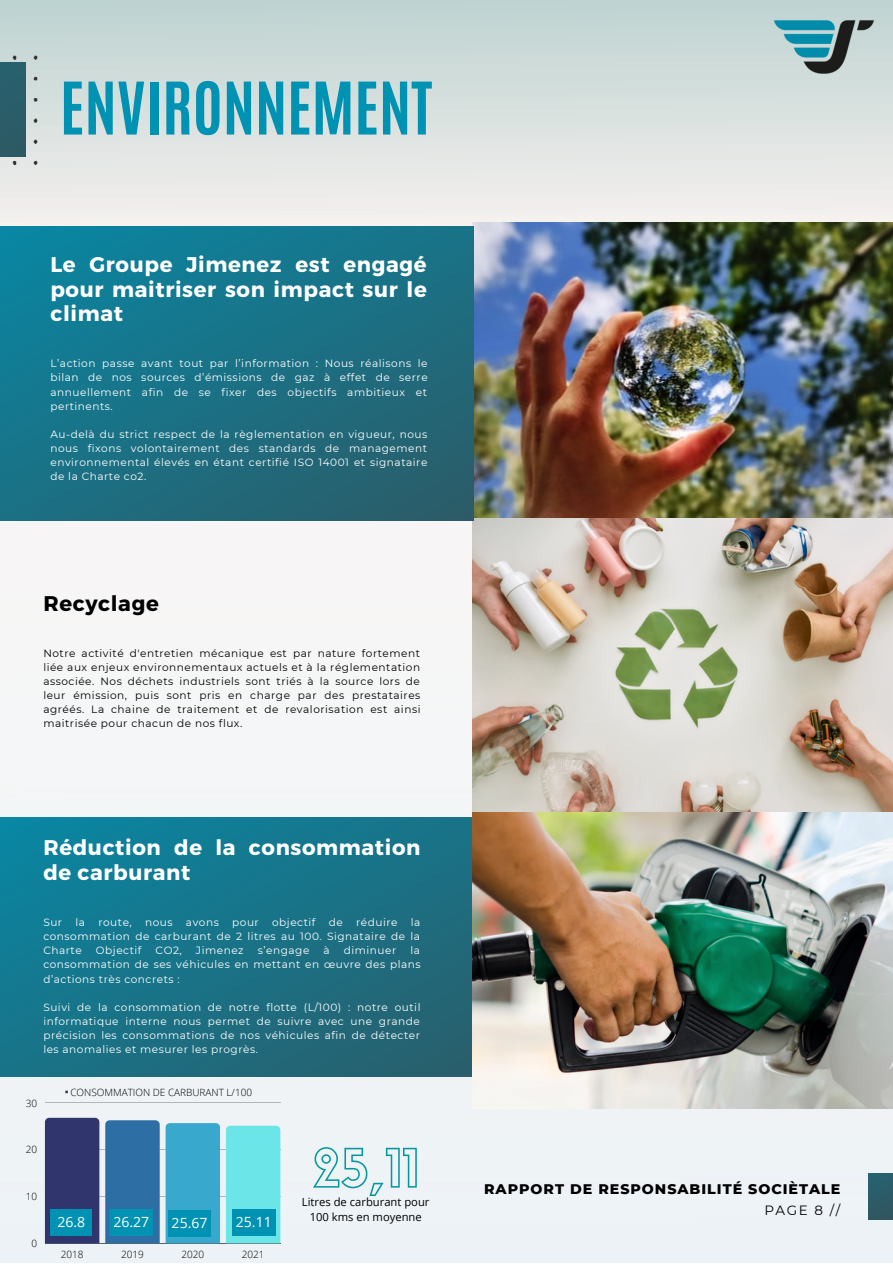
<style>
.page{position:relative;width:893px;height:1264px;background:#fff}
.page>*{position:absolute;margin:0;border:0;box-sizing:border-box;transform-origin:0 0}
.t1{font:700 61.65px "Antonio";color:#0092b3}
.t2{font:51.45px "Sifonn Basic Outline";color:#03989e}
.t3{font:700 21.15px/24.8px "Montserrat";letter-spacing:.03em;color:#fff;text-align:justify}
.t4{font:700 21.15px "Montserrat";letter-spacing:.03em;color:#000}
.t5{font:800 14.25px "Montserrat";letter-spacing:.07em;color:#000}
.t6{font:14.1px "Open Sans";color:#fff}
.t7{font:13.5px "Montserrat";color:#000}
.t8{font:11.25px/15.6px "Open Sans";color:#000;text-align:center}
.t9{font:10.5px/14.1px "Montserrat";letter-spacing:.05em;color:#fff;text-align:justify}
.t10{font:10.5px/14.1px "Montserrat";letter-spacing:.05em;color:#000;text-align:justify}
.t11{font:300 10.05px "Open Sans";color:#000}
</style>
<div class="page">
<div style="left:0;top:223px;width:892px;height:1039px;background:#f4f5f6"></div>
<div style="left:0;top:817px;width:487px;height:259px;background:linear-gradient(to right,#117d96,#226878)"></div>
<img style="left:472px;top:223px;width:420px;height:885px">
<svg style="left:0;top:226px;width:473px;height:295px;background:#1a7185"></svg>
<div style="left:0;top:0;width:892px;height:223px;background:linear-gradient(to bottom,#bdd2d0,#f4f0ee)"></div>
<img style="left:767px;top:0;width:113px;height:104px">
<img style="left:0;top:43px;width:49px;height:134px">
<div style="left:0;top:63px;width:26px;height:93px;background:#2b5d69"></div>
<div style="left:868px;top:1173px;width:24px;height:46px;background:#2b5c68"></div>
<hr style="left:45px;top:1102px;width:235px;height:1px;background:#000">
<hr style="left:45px;top:1149px;width:235px;height:1px;background:#000">
<hr style="left:45px;top:1196px;width:235px;height:1px;background:#000">
<hr style="left:45px;top:1243px;width:235px;height:1px;background:#000">
<div style="left:45px;top:1117px;width:54px;height:126px;background:#31356e"></div>
<svg style="left:105px;top:1120px;width:115px;height:123px;background:#4193bd"></svg>
<div style="left:226px;top:1125px;width:54px;height:118px;background:#6ce5e8"></div>
<div style="left:50px;top:1209px;width:42px;height:27px;background:#0092b3"></div>
<div style="left:109px;top:1209px;width:44px;height:27px;background:#0092b3"></div>
<div style="left:168px;top:1209px;width:43px;height:27px;background:#0092b3"></div>
<div style="left:232px;top:1209px;width:43px;height:27px;background:#0092b3"></div>
<h1 class="t1" style="left:60px;top:64px;width:374px">ENVIRONNEMENT</h1>
<h3 class="t3" style="left:50px;top:251px;width:378px">Le Groupe Jimenez est engagé pour maitriser son impact sur le climat</h3>
<p class="t9" style="left:50px;top:356px;width:379px">L’action passe avant tout par l’information : Nous réalisons le bilan de nos sources d’émissions de gaz à effet de serre annuellement afin de se fixer des objectifs ambitieux et pertinents.</p>
<p class="t9" style="left:50px;top:427px;width:378px">Au-delà du strict respect de la règlementation en vigueur, nous nous fixons volontairement des standards de management environnemental élevés en étant certifié ISO 14001 et signataire de la Charte co2.</p>
<h3 class="t4" style="left:43px;top:589px;width:117px">Recyclage</h3>
<p class="t10" style="left:43px;top:646px;width:378px">Notre activité d'entretien mécanique est par nature fortement liée aux enjeux environnementaux actuels et à la réglementation associée. Nos déchets industriels sont triés à la source lors de leur émission, puis sont pris en charge par des prestataires agréés. La chaine de traitement et de revalorisation est ainsi maitrisée pour chacun de nos flux.</p>
<h3 class="t3" style="left:43px;top:834px;width:378px">Réduction de la consommation de carburant</h3>
<p class="t9" style="left:43px;top:915px;width:20px">Sur</p>
<p class="t9" style="left:75px;top:915px;width:11px">la</p>
<p class="t9" style="left:98px;top:915px;width:35px">route,</p>
<p class="t9" style="left:145px;top:915px;width:29px">nous</p>
<p class="t9" style="left:186px;top:915px;width:34px">avons</p>
<p class="t9" style="left:232px;top:915px;width:28px">pour</p>
<p class="t9" style="left:272px;top:915px;width:45px">objectif</p>
<p class="t9" style="left:329px;top:915px;width:16px">de</p>
<p class="t9" style="left:356px;top:915px;width:43px">réduire</p>
<p class="t9" style="left:43px;top:915px;width:378px;text-indent:367px">la consommation de carburant de 2 litres au 100. Signataire de la Charte</p>
<p class="t9" style="left:96px;top:943px;width:47px">Objectif</p>
<p class="t9" style="left:155px;top:943px;width:28px">CO2,</p>
<p class="t9" style="left:196px;top:943px;width:49px">Jimenez</p>
<p class="t9" style="left:258px;top:943px;width:53px">s’engage</p>
<p class="t9" style="left:323px;top:943px;width:8px">à</p>
<p class="t9" style="left:344px;top:943px;width:54px">diminuer</p>
<p class="t9" style="left:43px;top:943px;width:379px;text-indent:367px">la consommation de ses véhicules en mettant en œuvre des plans d’actions très concrets :</p>
<p class="t9" style="left:43px;top:999px;width:378px">Suivi de la consommation de notre flotte (L/100) : notre outil informatique interne nous permet de suivre avec une grande précision les consommations de nos véhicules afin de détecter les anomalies et mesurer les progrès.</p>
<p class="t11" style="left:26px;top:1095px;width:13px">30</p>
<p class="t11" style="left:26px;top:1142px;width:13px">20</p>
<p class="t11" style="left:26px;top:1189px;width:13px">10</p>
<p class="t11" style="left:32px;top:1236px;width:7px">0</p>
<p class="t11" style="left:70px;top:1084px;width:183px">CONSOMMATION DE CARBURANT L/100</p>
<h3 class="t6" style="left:57px;top:1211px;width:29px">26.8</h3>
<h3 class="t6" style="left:113px;top:1211px;width:37px">26.27</h3>
<h3 class="t6" style="left:172px;top:1212px;width:37px">25.67</h3>
<h3 class="t6" style="left:236px;top:1211px;width:37px">25.11</h3>
<p class="t11" style="left:61px;top:1247px;width:24px">2018</p>
<p class="t11" style="left:121px;top:1247px;width:24px">2019</p>
<p class="t11" style="left:181px;top:1247px;width:24px">2020</p>
<p class="t11" style="left:242px;top:1247px;width:24px">2021</p>
<h2 class="t2" style="left:313px;top:1148px;width:107px">25,11</h2>
<p class="t8" style="left:302px;top:1193px;width:129px">Litres de carburant pour<br>100 kms en moyenne</p>
<h3 class="t5" style="left:484px;top:1179px;width:358px">RAPPORT DE RESPONSABILITÉ SOCIÈTALE</h3>
<p class="t7" style="left:764px;top:1202px;width:78px">PAGE 8 //</p>
</div>
